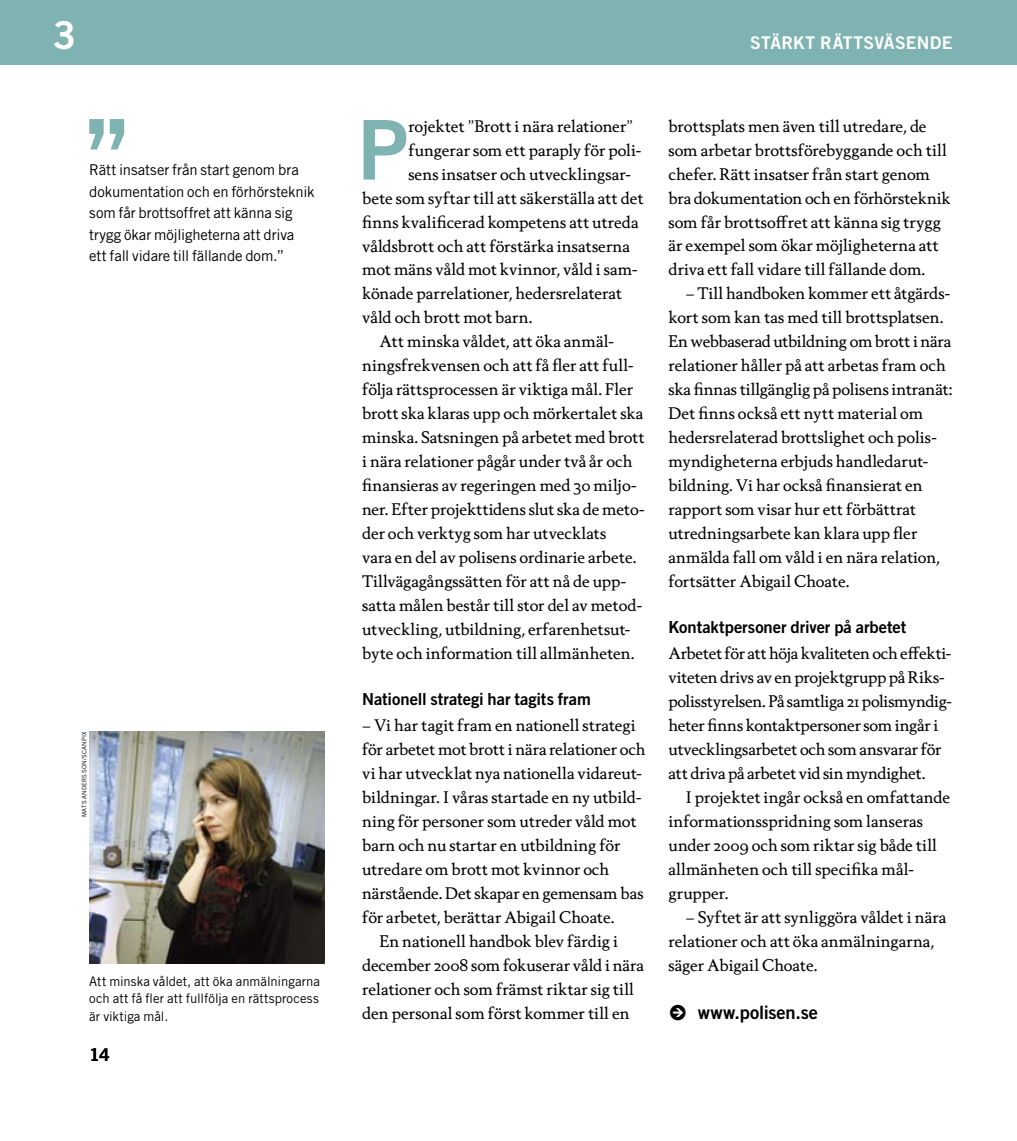
<style>
.page{position:relative;width:1017px;height:1141px;background:#fff}
.page>*{position:absolute;margin:0;border:0;box-sizing:border-box;transform-origin:0 0}
.t1{font:82.6px "Trade Gothic Bold Two";color:#7fb3b1}
.t2{font:38.5px "Trade Gothic Bold Two";color:#fff}
.t3{font:18.38px "Trade Gothic Bold Two";letter-spacing:-.005em;color:#000}
.t4{font:17.5px "Trade Gothic Bold Two";letter-spacing:.025em;color:#fff}
.t5{font:17.5px "Trade Gothic Bold Two";color:#000}
.t6{font:16.62px "Trade Gothic Bold Two";letter-spacing:-.005em;color:#000}
.t7{font:16.1px/24px "Berling Nova Text Pro";color:#000}
.t8{font:14.88px/21.5px "Trade Gothic";letter-spacing:-.005em;color:#000}
.t9{font:13.12px/17.5px "Trade Gothic";letter-spacing:.005em;color:#000;text-align:justify}
.t10{font:6.12px "Trade Gothic";letter-spacing:.045em;color:#000}
.s1{font-family:"Mercury Numeric G4";font-size:21px}
</style>
<div class="page">
<div style="left:0;top:0;width:1017px;height:64px;background:#7fb3b1"></div>
<img style="left:89px;top:732px;width:236px;height:231px">
<svg style="left:89px;top:119px;width:35px;height:31px"></svg>
<h2 class="t2" style="left:53px;top:12px;width:25px">3</h2>
<p class="t8" style="left:89px;top:159px;width:227px">Rätt insatser från start genom bra dokumentation och en förhörsteknik som får brottsoffret att känna sig trygg ökar möjligheterna att driva ett fall vidare till fällande dom.”</p>
<p class="t10" style="left:81px;top:817px;width:87px;rotate:-90deg">mats andersson/scanpix</p>
<p class="t9" style="left:89px;top:972px;width:232px">Att minska våldet, att öka anmälningarna och att få fler att fullfölja en rättsprocess är viktiga mål.</p>
<p class="t5" style="left:89px;top:1044px;width:22px">14</p>
<p class="t4" style="left:750px;top:32px;width:204px">stärkt rättsväsende</p>
<h1 class="t1" style="left:358px;top:99px;width:52px">P</h1>
<p class="t7" style="left:408px;top:113px;width:226px">rojektet ”Brott i nära relationer”</p>
<p class="t7" style="left:408px;top:137px;width:235px">fungerar som ett paraply för poli-</p>
<p class="t7" style="left:408px;top:161px;width:224px">sens insatser och utvecklingsar-</p>
<p class="t7" style="left:362px;top:185px;width:283px">bete som syftar till att säkerställa att det</p>
<p class="t7" style="left:362px;top:209px;width:278px">finns kvalificerad kompetens att utreda</p>
<p class="t7" style="left:362px;top:233px;width:269px">våldsbrott och att förstärka insatserna</p>
<p class="t7" style="left:362px;top:257px;width:277px">mot mäns våld mot kvinnor, våld i sam-</p>
<p class="t7" style="left:362px;top:281px;width:261px">könade parrelationer, hedersrelaterat</p>
<p class="t7" style="left:362px;top:305px;width:172px">våld och brott mot barn.</p>
<p class="t7" style="left:379px;top:329px;width:236px">Att minska våldet, att öka anmäl-</p>
<p class="t7" style="left:362px;top:353px;width:273px">ningsfrekvensen och att få fler att full-</p>
<p class="t7" style="left:362px;top:377px;width:272px">följa rättsprocessen är viktiga mål. Fler</p>
<p class="t7" style="left:362px;top:401px;width:283px">brott ska klaras upp och mörkertalet ska</p>
<p class="t7" style="left:362px;top:425px;width:284px">minska. Satsningen på arbetet med brott</p>
<p class="t7" style="left:362px;top:449px;width:272px">i nära relationer pågår under två år och</p>
<p class="t7" style="left:362px;top:473px;width:276px">finansieras av regeringen med 30 miljo-</p>
<p class="t7" style="left:362px;top:497px;width:284px">ner. Efter projekttidens slut ska de meto-</p>
<p class="t7" style="left:362px;top:521px;width:246px">der och verktyg som har utvecklats</p>
<p class="t7" style="left:362px;top:545px;width:276px">vara en del av polisens ordinarie arbete.</p>
<p class="t7" style="left:362px;top:569px;width:266px">Tillvägagångssätten för att nå de upp-</p>
<p class="t7" style="left:362px;top:593px;width:282px">satta målen består till stor del av metod-</p>
<p class="t7" style="left:362px;top:617px;width:270px">utveckling, utbildning, erfarenhetsut-</p>
<p class="t7" style="left:362px;top:641px;width:274px">byte och information till allmänheten.</p>
<p class="t6" style="left:362px;top:689px;width:230px">Nationell strategi har tagits fram</p>
<p class="t7" style="left:362px;top:713px;width:275px">– Vi har tagit fram en nationell strategi</p>
<p class="t7" style="left:362px;top:737px;width:285px">för arbetet mot brott i nära relationer och</p>
<p class="t7" style="left:362px;top:761px;width:281px">vi har utvecklat nya nationella vidareut-</p>
<p class="t7" style="left:362px;top:785px;width:281px">bildningar. I våras startade en ny utbild-</p>
<p class="t7" style="left:362px;top:809px;width:276px">ning för personer som utreder våld mot</p>
<p class="t7" style="left:362px;top:833px;width:260px">barn och nu startar en utbildning för</p>
<p class="t7" style="left:362px;top:857px;width:249px">utredare om brott mot kvinnor och</p>
<p class="t7" style="left:362px;top:881px;width:283px">närstående. Det skapar en gemensam bas</p>
<p class="t7" style="left:362px;top:905px;width:254px">för arbetet, berättar Abigail Choate.</p>
<p class="t7" style="left:379px;top:929px;width:240px">En nationell handbok blev färdig i</p>
<p class="t7" style="left:362px;top:953px;width:283px">december 2008 som fokuserar våld i nära</p>
<p class="t7" style="left:362px;top:977px;width:273px">relationer och som främst riktar sig till</p>
<p class="t7" style="left:362px;top:1001px;width:269px">den personal som först kommer till en</p>
<p class="t7" style="left:668px;top:113px;width:284px">brottsplats men även till utredare, de som arbetar brottsförebyggande och till chefer. Rätt insatser från start genom bra dokumentation och en förhörsteknik som får brottsoffret att känna sig trygg är exempel som ökar möjligheterna att driva ett fall vidare till fällande dom.</p>
<p class="t7" style="left:668px;top:281px;width:286px;text-indent:17px">– Till handboken kommer ett åtgärds&shy;kort som kan tas med till brottsplatsen.<br>En webbaserad utbildning om brott i nära relationer håller på att arbetas fram och ska finnas tillgänglig på polisens intranät:<br>Det finns också ett nytt material om hedersrelaterad brottslighet och polis&shy;myndigheterna erbjuds handledarut&shy;bildning. Vi har också finansierat en rapport som visar hur ett förbättrat utredningsarbete kan klara upp fler anmälda fall om våld i en nära relation, fortsätter Abigail Choate.</p>
<p class="t6" style="left:668px;top:617px;width:239px">Kontaktpersoner driver på arbetet</p>
<p class="t7" style="left:668px;top:641px;width:285px">Arbetet för att höja kvaliteten och effekti&shy;viteten drivs av en projektgrupp på Riks&shy;polisstyrelsen. På samtliga 21 polismyndig&shy;heter finns kontaktpersoner som ingår i utvecklingsarbetet och som ansvarar för att driva på arbetet vid sin myndighet.</p>
<p class="t7" style="left:668px;top:785px;width:283px;text-indent:17px">I projektet ingår också en omfattande informationsspridning som lanseras under 2009 och som riktar sig både till allmänheten och till specifika mål&shy;grupper.</p>
<p class="t7" style="left:668px;top:905px;width:279px;text-indent:17px">– Syftet är att synliggöra våldet i nära relationer och att öka anmälningarna, säger Abigail Choate.</p>
<p class="t3" style="left:668px;top:1001px;width:151px"><span class="s1">k</span> www.polisen.se</p>
</div>
